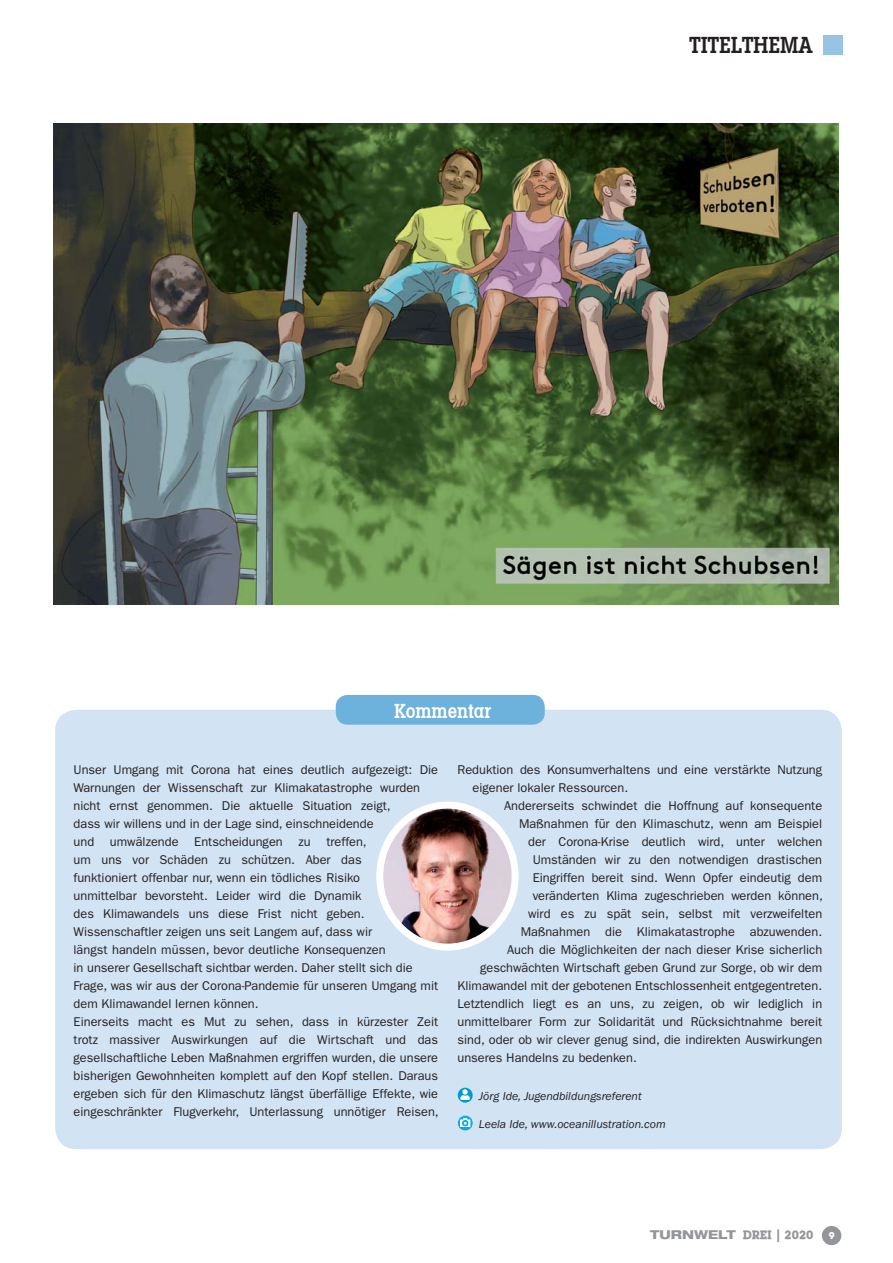
<style>
.page{position:relative;width:893px;height:1263px;background:#fff}
.page>*{position:absolute;margin:0;border:0;box-sizing:border-box;transform-origin:0 0}
.t1{font:24px "Lubalin Graph Cd ITCTT Demi";color:#231f20}
.t2{font:21px "Lubalin Graph Cd ITCTT Demi";color:#fff}
.t3{font:12.75px/18px "Franklin Gothic";color:#231f20}
.t4{font:12.75px "Lubalin Graph Md ITCTT Bold";color:#939598}
.t5{font:italic 11.85px "Franklin Gothic";color:#231f20}
.s1{font-family:"Helvetica Neue";font-weight:800;font-stretch:expanded;font-size:12.3px}
.s2{font-family:"Lubalin Graph Md ITC";font-weight:700;font-size:10.5px;color:#fff}
</style>
<div class="page">
<img style="left:53px;top:124px;width:786px;height:481px">
<div style="left:55px;top:710px;width:787px;height:439px;background:#d2e3f3;border-radius:21px"></div>
<div style="left:336px;top:695px;width:209px;height:30px;background:#6db1dd;border-radius:12px"></div>
<svg style="left:458px;top:1088px;width:15px;height:15px"></svg>
<svg style="left:460px;top:1089px;width:10px;height:11px"></svg>
<div style="left:458px;top:1116px;width:15px;height:14px;background:#00aeef;border-radius:50%"></div>
<svg style="left:458px;top:1117px;width:14px;height:11px"></svg>
<img style="left:380px;top:805px;width:135px;height:142px;border-radius:50%">
<div style="left:376px;top:802px;width:143px;height:149px;border:7px solid #fff;border-radius:50%"></div>
<div style="left:822px;top:1226px;width:19px;height:19px;background:#939598;border-radius:50%"></div>
<div style="left:824px;top:35px;width:19px;height:19px;background:#97c3e5"></div>
<h1 class="t1" style="left:689px;top:31px;width:125px">TITELTHEMA</h1>
<h2 class="t2" style="left:394px;top:698px;width:99px">Kommentar</h2>
<p class="t3" style="left:74px;top:762px;width:367px">Unser Umgang mit Corona hat eines deutlich aufgezeigt: Die Warnungen der Wissenschaft zur Klimakatastrophe wurden nicht ernst genommen. Die aktuelle Situation zeigt,<br>dass wir willens und in der Lage sind, einschneidende<br>und umwälzende Entscheidungen zu treffen,<br>um uns vor Schäden zu schützen. Aber das<br>funktioniert offenbar nur, wenn ein tödliches Risiko<br>unmittelbar bevorsteht. Leider wird die Dynamik<br>des Klimawandels uns diese Frist nicht geben.<br>Wissenschaftler zeigen uns seit Langem auf, dass wir<br>längst handeln müssen, bevor deutliche Konsequenzen<br>in unserer Gesellschaft sichtbar werden. Daher stellt sich die Frage, was wir aus der Corona-Pandemie für unseren Umgang mit dem Klimawandel lernen können.<br>Einerseits macht es Mut zu sehen, dass in kürzester Zeit trotz massiver Auswirkungen auf die Wirtschaft und das gesellschaftliche Leben Maßnahmen ergriffen wurden, die unsere bisherigen Gewohnheiten komplett auf den Kopf stellen. Daraus ergeben sich für den Klimaschutz längst überfällige Effekte, wie eingeschränkter Flugverkehr, Unterlassung unnötiger Reisen,</p>
<p class="t3" style="left:473px;top:762px;width:351px;text-indent:-15px">Reduktion des Konsumverhaltens und eine verstärkte Nutzung eigener lokaler Ressourcen.</p>
<p class="t3" style="left:504px;top:798px;width:319px">Andererseits schwindet die Hoffnung auf konsequente</p>
<p class="t3" style="left:519px;top:816px;width:305px">Maßnahmen für den Klimaschutz, wenn am Beispiel</p>
<p class="t3" style="left:528px;top:834px;width:296px">der Corona-Krise deutlich wird, unter welchen</p>
<p class="t3" style="left:533px;top:852px;width:291px">Umständen wir zu den notwendigen drastischen</p>
<p class="t3" style="left:533px;top:870px;width:291px">Eingriffen bereit sind. Wenn Opfer eindeutig dem</p>
<p class="t3" style="left:533px;top:888px;width:292px">veränderten Klima zugeschrieben werden können,</p>
<p class="t3" style="left:528px;top:906px;width:296px">wird es zu spät sein, selbst mit verzweifelten</p>
<p class="t3" style="left:521px;top:924px;width:303px">Maßnahmen die Klimakatastrophe abzuwenden.</p>
<p class="t3" style="left:507px;top:942px;width:317px">Auch die Möglichkeiten der nach dieser Krise sicherlich</p>
<p class="t3" style="left:480px;top:960px;width:344px">geschwächten Wirtschaft geben Grund zur Sorge, ob wir dem</p>
<p class="t3" style="left:457px;top:978px;width:366px">Klimawandel mit der gebotenen Entschlossenheit entgegentreten.</p>
<p class="t3" style="left:457px;top:996px;width:366px">Letztendlich liegt es an uns, zu zeigen, ob wir lediglich in</p>
<p class="t3" style="left:457px;top:1014px;width:366px">unmittelbarer Form zur Solidarität und Rücksichtnahme bereit</p>
<p class="t3" style="left:457px;top:1032px;width:366px">sind, oder ob wir clever genug sind, die indirekten Auswirkungen</p>
<p class="t3" style="left:457px;top:1050px;width:181px">unseres Handelns zu bedenken.</p>
<p class="t5" style="left:479px;top:1092px;width:164px">Jörg Ide, Jugendbildungsreferent</p>
<p class="t5" style="left:479px;top:1120px;width:188px">Leela Ide, www.oceanillustration.com</p>
<p class="t4" style="left:650px;top:1227px;width:186px"><span class="s1">TURNWELT</span> DREI | 2020 <span class="s2">9</span></p>
</div>
